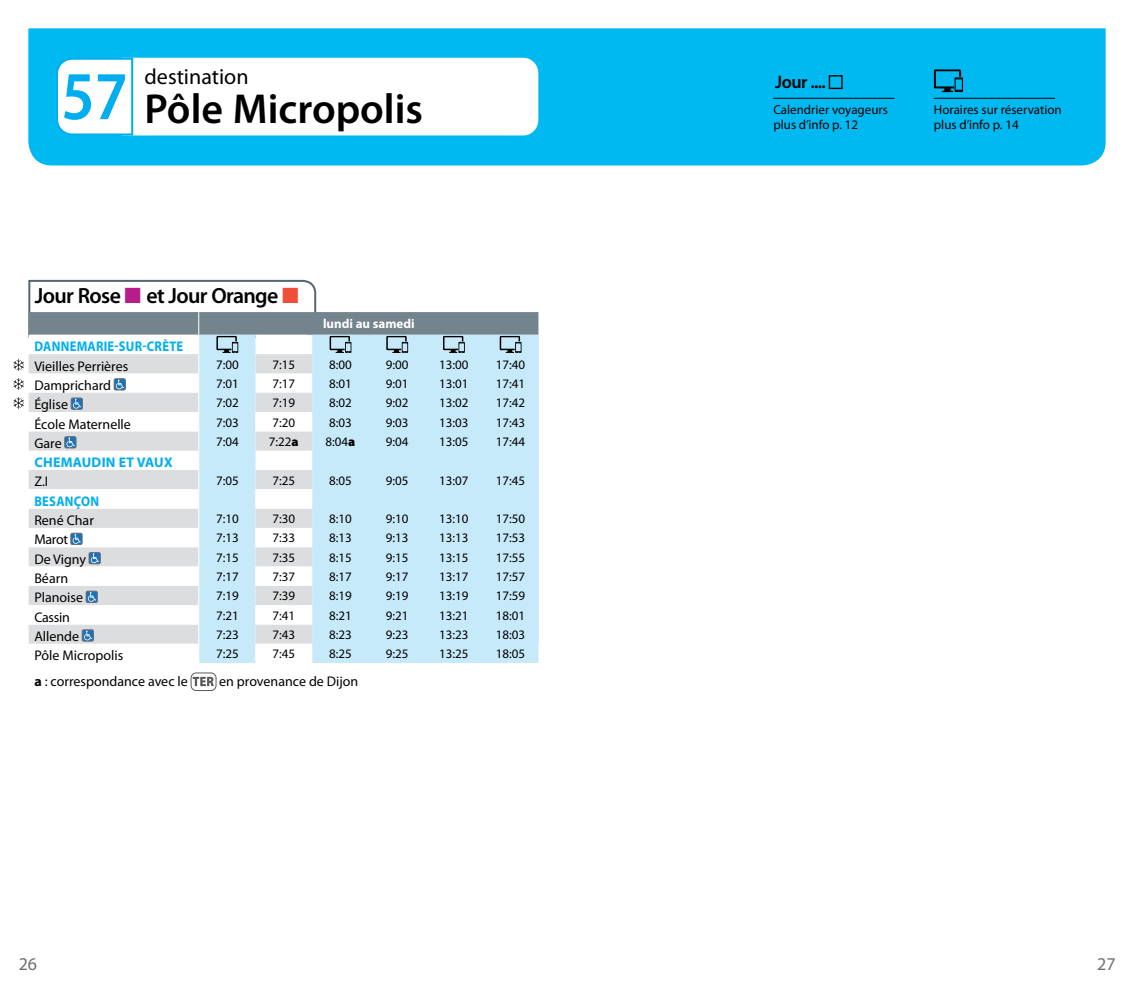
<style>
.page{position:relative;width:1134px;height:993px;background:#fff}
.page>*{position:absolute;margin:0;border:0;box-sizing:border-box;transform-origin:0 0}
.t1{font:600 42px "Myriad Pro";color:#000}
.t2{font:600 22px "Myriad Pro";letter-spacing:-.03em;color:#000}
.t3{font:22px "Myriad Pro";color:#000}
.t4{font:600 18.2px "Myriad Pro";color:#000}
.t5{font:18px "Myriad Pro";color:#6d6e71}
.t6{font:14px "Myriad Pro";color:#000}
.t7{font:700 14px "Myriad Pro";letter-spacing:.02em;color:#00aeef;scale:.9 1}
.t8{font:700 14px "Myriad Pro";letter-spacing:.02em;color:#00aeef}
.t9{font:13px/15px "Myriad Pro";color:#000}
.t10{font:700 13px "Myriad Pro";color:#fff}
.s1{font-size:69px;color:#00aeef}
.s2{color:#b61d89}
.s3{color:#f04e37}
.s4{font-weight:900}
.s5{font-weight:700}
</style>
<div class="page">
<div style="left:28px;top:28px;width:1078px;height:137px;background:#00b9f1"></div>
<svg style="left:55px;top:57px;width:483px;height:79px"></svg>
<svg style="left:934px;top:69px;width:29px;height:23px"></svg>
<hr style="left:773px;top:98px;width:121px;height:1px;background:#000">
<hr style="left:934px;top:98px;width:121px;height:1px;background:#000">
<div style="left:191px;top:672px;width:25px;height:18px;border:1px solid #58595b;border-radius:5px"></div>
<svg style="left:14px;top:279px;width:525px;height:410px"></svg>
<h2 class="t3" style="left:145px;top:63px;width:106px">destination</h2>
<h1 class="t1" style="left:61px;top:82px;width:363px"><span class="s1">57</span> Pôle Micropolis</h1>
<h2 class="t2" style="left:35px;top:282px;width:265px">Jour Rose <span class="s2">■</span> et Jour Orange <span class="s3">■</span></h2>
<p class="t10" style="left:323px;top:315px;width:93px">lundi au samedi</p>
<p class="t7" style="left:34px;top:337px;width:167px">DANNEMARIE-SUR-CRÈTE</p>
<p class="t6" style="left:34px;top:357px;width:95px">Vieilles Perrières</p>
<p class="t9" style="left:216px;top:356px;width:24px">7:00</p>
<p class="t9" style="left:272px;top:356px;width:24px">7:15</p>
<p class="t9" style="left:329px;top:356px;width:24px">8:00</p>
<p class="t9" style="left:386px;top:356px;width:24px">9:00</p>
<p class="t9" style="left:439px;top:356px;width:31px">13:00</p>
<p class="t9" style="left:496px;top:356px;width:31px">17:40</p>
<p class="t6" style="left:34px;top:376px;width:78px">Damprichard</p>
<p class="t9" style="left:216px;top:376px;width:24px">7:01</p>
<p class="t9" style="left:272px;top:376px;width:24px">7:17</p>
<p class="t9" style="left:329px;top:376px;width:24px">8:01</p>
<p class="t9" style="left:386px;top:376px;width:24px">9:01</p>
<p class="t9" style="left:439px;top:376px;width:31px">13:01</p>
<p class="t9" style="left:496px;top:376px;width:31px">17:41</p>
<p class="t6" style="left:34px;top:396px;width:35px">Église</p>
<p class="t9" style="left:216px;top:395px;width:24px">7:02</p>
<p class="t9" style="left:272px;top:395px;width:24px">7:19</p>
<p class="t9" style="left:329px;top:395px;width:24px">8:02</p>
<p class="t9" style="left:386px;top:395px;width:24px">9:02</p>
<p class="t9" style="left:439px;top:395px;width:31px">13:02</p>
<p class="t9" style="left:496px;top:395px;width:31px">17:42</p>
<p class="t6" style="left:34px;top:415px;width:98px">École Maternelle</p>
<p class="t9" style="left:216px;top:414px;width:24px">7:03</p>
<p class="t9" style="left:272px;top:414px;width:24px">7:20</p>
<p class="t9" style="left:329px;top:414px;width:24px">8:03</p>
<p class="t9" style="left:386px;top:414px;width:24px">9:03</p>
<p class="t9" style="left:439px;top:414px;width:31px">13:03</p>
<p class="t9" style="left:496px;top:414px;width:31px">17:43</p>
<p class="t6" style="left:34px;top:434px;width:29px">Gare</p>
<p class="t9" style="left:216px;top:433px;width:24px">7:04</p>
<p class="t9" style="left:269px;top:433px;width:31px">7:22<span class="s4">a</span></p>
<p class="t9" style="left:326px;top:433px;width:31px">8:04<span class="s4">a</span></p>
<p class="t9" style="left:386px;top:433px;width:24px">9:04</p>
<p class="t9" style="left:439px;top:433px;width:31px">13:05</p>
<p class="t9" style="left:496px;top:433px;width:31px">17:44</p>
<p class="t8" style="left:34px;top:453px;width:140px">CHEMAUDIN ET VAUX</p>
<p class="t6" style="left:34px;top:473px;width:15px">Z.I</p>
<p class="t9" style="left:216px;top:472px;width:24px">7:05</p>
<p class="t9" style="left:272px;top:472px;width:24px">7:25</p>
<p class="t9" style="left:329px;top:472px;width:24px">8:05</p>
<p class="t9" style="left:386px;top:472px;width:24px">9:05</p>
<p class="t9" style="left:439px;top:472px;width:31px">13:07</p>
<p class="t9" style="left:496px;top:472px;width:31px">17:45</p>
<p class="t7" style="left:34px;top:491px;width:73px">BESANÇON</p>
<p class="t6" style="left:34px;top:511px;width:61px">René Char</p>
<p class="t9" style="left:216px;top:511px;width:24px">7:10</p>
<p class="t9" style="left:272px;top:511px;width:24px">7:30</p>
<p class="t9" style="left:329px;top:511px;width:24px">8:10</p>
<p class="t9" style="left:386px;top:511px;width:24px">9:10</p>
<p class="t9" style="left:439px;top:511px;width:31px">13:10</p>
<p class="t9" style="left:496px;top:511px;width:31px">17:50</p>
<p class="t6" style="left:34px;top:531px;width:35px">Marot</p>
<p class="t9" style="left:216px;top:530px;width:24px">7:13</p>
<p class="t9" style="left:272px;top:530px;width:24px">7:33</p>
<p class="t9" style="left:329px;top:530px;width:24px">8:13</p>
<p class="t9" style="left:386px;top:530px;width:24px">9:13</p>
<p class="t9" style="left:439px;top:530px;width:31px">13:13</p>
<p class="t9" style="left:496px;top:530px;width:31px">17:53</p>
<p class="t6" style="left:34px;top:550px;width:53px">De Vigny</p>
<p class="t9" style="left:216px;top:549px;width:24px">7:15</p>
<p class="t9" style="left:272px;top:549px;width:24px">7:35</p>
<p class="t9" style="left:329px;top:549px;width:24px">8:15</p>
<p class="t9" style="left:386px;top:549px;width:24px">9:15</p>
<p class="t9" style="left:439px;top:549px;width:31px">13:15</p>
<p class="t9" style="left:496px;top:549px;width:31px">17:55</p>
<p class="t6" style="left:34px;top:569px;width:35px">Béarn</p>
<p class="t9" style="left:216px;top:569px;width:24px">7:17</p>
<p class="t9" style="left:272px;top:569px;width:24px">7:37</p>
<p class="t9" style="left:329px;top:569px;width:24px">8:17</p>
<p class="t9" style="left:386px;top:569px;width:24px">9:17</p>
<p class="t9" style="left:439px;top:569px;width:31px">13:17</p>
<p class="t9" style="left:496px;top:569px;width:31px">17:57</p>
<p class="t6" style="left:34px;top:589px;width:50px">Planoise</p>
<p class="t9" style="left:216px;top:588px;width:24px">7:19</p>
<p class="t9" style="left:272px;top:588px;width:24px">7:39</p>
<p class="t9" style="left:329px;top:588px;width:24px">8:19</p>
<p class="t9" style="left:386px;top:588px;width:24px">9:19</p>
<p class="t9" style="left:439px;top:588px;width:31px">13:19</p>
<p class="t9" style="left:496px;top:588px;width:31px">17:59</p>
<p class="t6" style="left:34px;top:608px;width:37px">Cassin</p>
<p class="t9" style="left:216px;top:607px;width:24px">7:21</p>
<p class="t9" style="left:272px;top:607px;width:24px">7:41</p>
<p class="t9" style="left:329px;top:607px;width:24px">8:21</p>
<p class="t9" style="left:386px;top:607px;width:24px">9:21</p>
<p class="t9" style="left:439px;top:607px;width:31px">13:21</p>
<p class="t9" style="left:496px;top:607px;width:31px">18:01</p>
<p class="t6" style="left:34px;top:627px;width:46px">Allende</p>
<p class="t9" style="left:216px;top:626px;width:24px">7:23</p>
<p class="t9" style="left:272px;top:626px;width:24px">7:43</p>
<p class="t9" style="left:329px;top:626px;width:24px">8:23</p>
<p class="t9" style="left:386px;top:626px;width:24px">9:23</p>
<p class="t9" style="left:439px;top:626px;width:31px">13:23</p>
<p class="t9" style="left:496px;top:626px;width:31px">18:03</p>
<p class="t6" style="left:34px;top:646px;width:90px">Pôle Micropolis</p>
<p class="t9" style="left:216px;top:646px;width:24px">7:25</p>
<p class="t9" style="left:272px;top:646px;width:24px">7:45</p>
<p class="t9" style="left:329px;top:646px;width:24px">8:25</p>
<p class="t9" style="left:386px;top:646px;width:24px">9:25</p>
<p class="t9" style="left:439px;top:646px;width:31px">13:25</p>
<p class="t9" style="left:496px;top:646px;width:31px">18:05</p>
<p class="t6" style="left:34px;top:673px;width:155px"><span class="s5">a</span> : correspondance avec le</p>
<p class="t6" style="left:219px;top:673px;width:141px">en provenance de Dijon</p>
<h3 class="t4" style="left:775px;top:71px;width:69px">Jour .... ■</h3>
<p class="t9" style="left:773px;top:102px;width:116px">Calendrier voyageurs plus d’info p. 12</p>
<p class="t9" style="left:934px;top:102px;width:129px">Horaires sur réservation plus d’info p. 14</p>
<h3 class="t5" style="left:19px;top:952px;width:20px">26</h3>
<h3 class="t5" style="left:1097px;top:952px;width:20px">27</h3>
</div>
